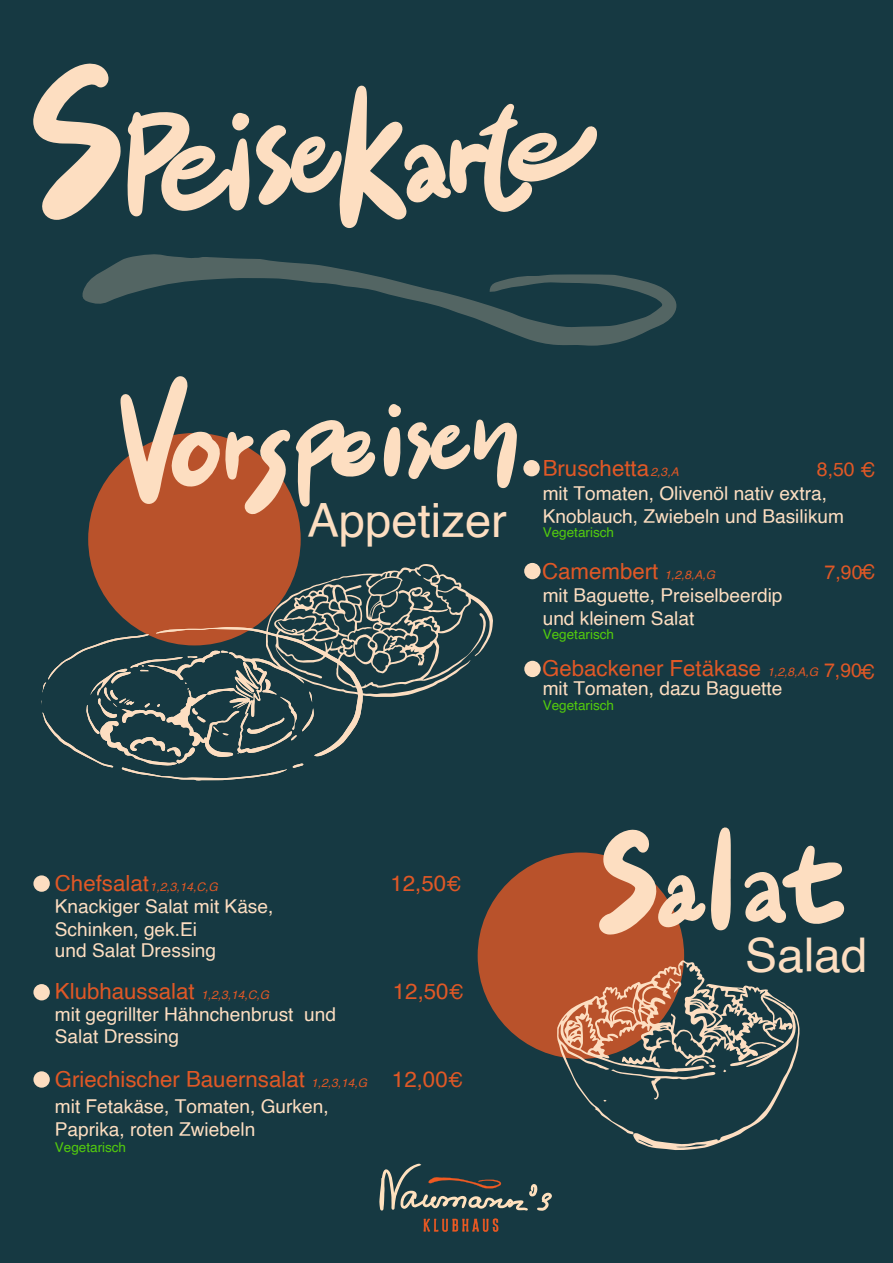
<style>
.page{position:relative;width:893px;height:1263px;background:#fff}
.page>*{position:absolute;margin:0;border:0;box-sizing:border-box;transform-origin:0 0}
.t1{font:47.85px "Helvetica";color:#fddec1}
.t2{font:47.25px "Helvetica";color:#fddec1}
.t3{font:22.2px "Helvetica";color:#e05826}
.t4{font:19.5px "Helvetica";color:#e05826}
.t5{font:19.05px/23px "Helvetica";color:#fddec1}
.t6{font:13.5px "Helvetica";color:#53cc0d}
.t7{font:italic 12px "Helvetica";color:#e05826}
.s1{font-size:20.55px}
.s2{font-style:italic;font-size:12px}
</style>
<div class="page">
<div style="left:0;top:1px;width:893px;height:1262px;background:#163942"></div>
<svg style="left:82px;top:254px;width:594px;height:92px"></svg>
<svg style="left:33px;top:63px;width:88px;height:157px"></svg>
<svg style="left:127px;top:85px;width:470px;height:143px"></svg>
<div style="left:88px;top:433px;width:213px;height:212px;background:#b9522b;border-radius:50%"></div>
<svg style="left:120px;top:376px;width:255px;height:138px"></svg>
<svg style="left:383px;top:404px;width:134px;height:84px"></svg>
<div style="left:33px;top:1071px;width:17px;height:17px;background:#fddec1;border-radius:50%"></div>
<div style="left:33px;top:875px;width:17px;height:17px;background:#fddec1;border-radius:50%"></div>
<div style="left:33px;top:984px;width:17px;height:16px;background:#fddec1;border-radius:50%"></div>
<div style="left:478px;top:852px;width:206px;height:207px;background:#b9522b;border-radius:50%"></div>
<svg style="left:711px;top:827px;width:20px;height:103px"></svg>
<svg style="left:597px;top:829px;width:108px;height:105px"></svg>
<svg style="left:744px;top:845px;width:101px;height:79px"></svg>
<svg style="left:557px;top:960px;width:243px;height:190px"></svg>
<svg style="left:746px;top:1050px;width:32px;height:17px"></svg>
<svg style="left:603px;top:1055px;width:113px;height:47px"></svg>
<svg style="left:656px;top:1037px;width:6px;height:11px"></svg>
<svg style="left:41px;top:564px;width:452px;height:216px"></svg>
<svg style="left:379px;top:1163px;width:173px;height:48px"></svg>
<svg style="left:423px;top:1218px;width:75px;height:14px"></svg>
<div style="left:523px;top:460px;width:17px;height:16px;background:#fddec1;border-radius:50%"></div>
<div style="left:524px;top:563px;width:17px;height:16px;background:#fddec1;border-radius:50%"></div>
<div style="left:524px;top:661px;width:17px;height:16px;background:#fddec1;border-radius:50%"></div>
<h2 class="t2" style="left:307px;top:484px;width:201px">Appetizer</h2>
<p class="t3" style="left:543px;top:451px;width:108px">Bruschetta</p>
<p class="t4" style="left:817px;top:454px;width:60px">8,50 <span class="s1">€</span></p>
<p class="t7" style="left:651px;top:463px;width:30px">2,3,A</p>
<p class="t5" style="left:543px;top:483px;width:303px">mit Tomaten, Olivenöl nativ extra,<br>Knoblauch, Zwiebeln und Basilikum</p>
<p class="t6" style="left:543px;top:522px;width:73px">Vegetarisch</p>
<p class="t3" style="left:542px;top:554px;width:175px">Camembert <span class="s2">1,2,8,A,G</span></p>
<p class="t4" style="left:825px;top:557px;width:52px">7,90<span class="s1">€</span></p>
<p class="t5" style="left:543px;top:585px;width:241px">mit Baguette, Preiselbeerdip und kleinem Salat</p>
<p class="t6" style="left:543px;top:624px;width:73px">Vegetarisch</p>
<p class="t3" style="left:542px;top:651px;width:278px">Gebackener Fetäkase <span class="s2">1,2,8,A,G</span></p>
<p class="t4" style="left:824px;top:655px;width:53px">7,90<span class="s1">€</span></p>
<p class="t5" style="left:543px;top:678px;width:241px">mit Tomaten, dazu Baguette</p>
<p class="t6" style="left:543px;top:695px;width:73px">Vegetarisch</p>
<p class="t3" style="left:55px;top:866px;width:96px">Chefsalat</p>
<p class="t3" style="left:390px;top:866px;width:72px">12,50<span class="s1">€</span></p>
<p class="t7" style="left:150px;top:878px;width:70px">1,2,3,14,C,G</p>
<p class="t5" style="left:55px;top:896px;width:220px">Knackiger Salat mit Käse,<br>Schinken, gek.Ei</p>
<p class="t5" style="left:55px;top:940px;width:163px">und Salat Dressing</p>
<p class="t3" style="left:55px;top:974px;width:216px">Klubhaussalat <span class="s2">1,2,3,14,C,G</span></p>
<p class="t3" style="left:393px;top:974px;width:73px">12,50<span class="s1">€</span></p>
<p class="t5" style="left:55px;top:1003px;width:283px">mit gegrillter Hähnchenbrust und<br>Salat Dressing</p>
<p class="t3" style="left:55px;top:1062px;width:410px">Griechischer Bauernsalat <span class="s2">1,2,3,14,G</span> 12,00<span class="s1">€</span></p>
<p class="t5" style="left:55px;top:1096px;width:275px">mit Fetakäse, Tomaten, Gurken,<br>Paprika, roten Zwiebeln</p>
<p class="t6" style="left:55px;top:1136px;width:73px">Vegetarisch</p>
<h1 class="t1" style="left:745px;top:918px;width:124px">Salad</h1>
</div>
